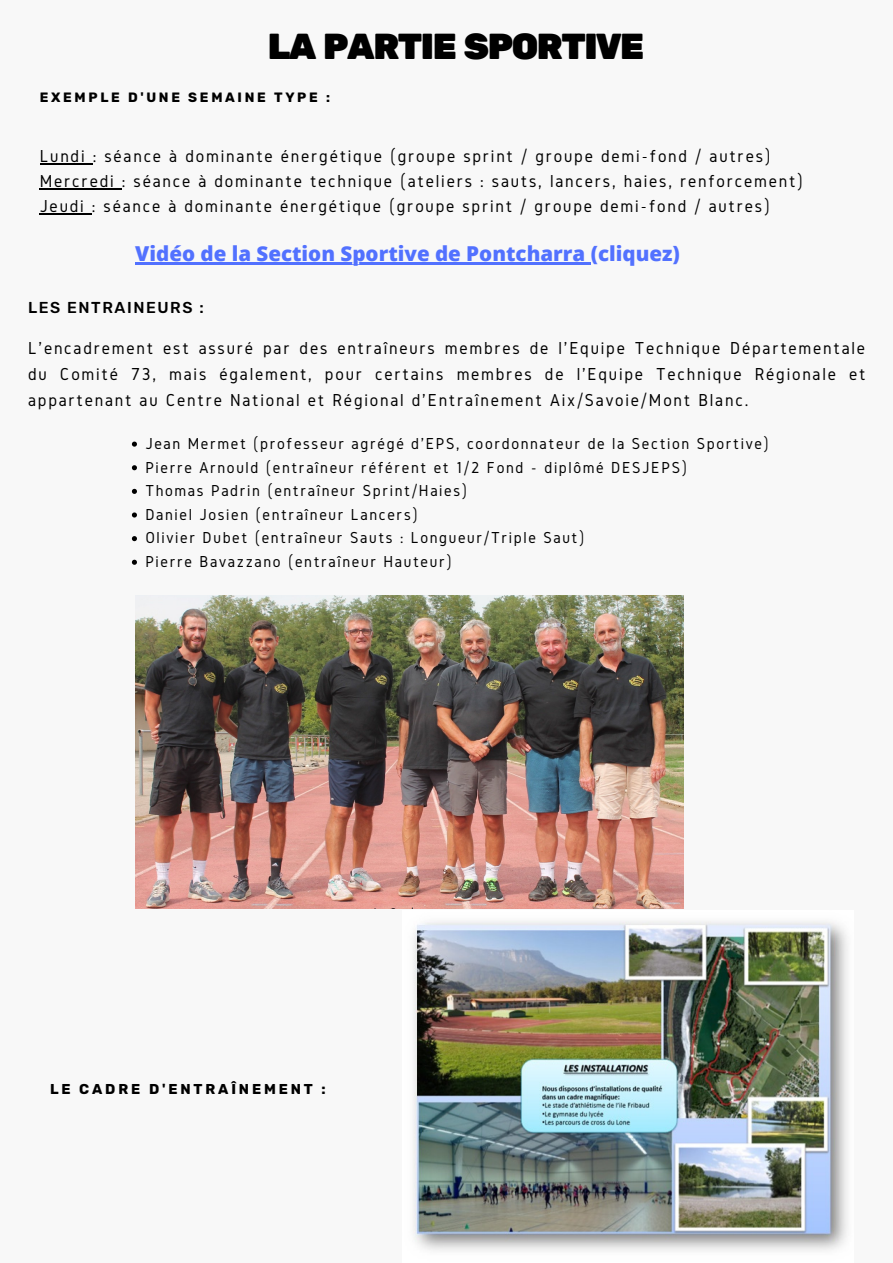
<style>
.page{position:relative;width:893px;height:1263px;background:#f8f8f8}
.page>*{position:absolute;margin:0;border:0;box-sizing:border-box;transform-origin:0 0}
.t1{font:36px "Rubik One";letter-spacing:-.06em;color:#000}
.t2{font:800 20.55px "Open Sans";color:#5271ff}
.t3{font:18px/24.8px "Gidole";letter-spacing:.1em;color:#000}
.t4{font:16.5px/23.6px "Gidole";letter-spacing:.1em;color:#000}
.t5{font:500 15.75px "Rubik";letter-spacing:.1em;color:#000}
.t6{font:700 14.25px "Rubik";letter-spacing:.2em;color:#000}
.t7{font:700 13.5px "Rubik";letter-spacing:.2em;color:#000}
</style>
<div class="page">
<img style="left:135px;top:595px;width:549px;height:313px">
<img style="left:414px;top:922px;width:432px;height:327px">
<hr style="left:40px;top:163px;width:53px;height:2px;background:#000">
<hr style="left:40px;top:188px;width:82px;height:1px;background:#000">
<hr style="left:40px;top:213px;width:52px;height:1px;background:#000">
<hr style="left:135px;top:262px;width:455px;height:2px;background:#5271ff">
<svg style="left:132px;top:442px;width:5px;height:5px"></svg>
<svg style="left:132px;top:465px;width:5px;height:5px"></svg>
<svg style="left:132px;top:489px;width:5px;height:5px"></svg>
<svg style="left:132px;top:512px;width:5px;height:5px"></svg>
<svg style="left:132px;top:536px;width:5px;height:5px"></svg>
<svg style="left:132px;top:560px;width:5px;height:5px"></svg>
<h1 class="t1" style="left:267px;top:25px;width:379px">LA PARTIE SPORTIVE</h1>
<p class="t7" style="left:40px;top:89px;width:292px">EXEMPLE D'UNE SEMAINE TYPE :</p>
<p class="t3" style="left:40px;top:143px;width:764px">Lundi : séance à dominante énergétique (groupe sprint / groupe demi-fond / autres)<br>Mercredi : séance à dominante technique (ateliers : sauts, lancers, haies, renforcement)<br>Jeudi : séance à dominante énergétique (groupe sprint / groupe demi-fond / autres)</p>
<p class="t2" style="left:135px;top:239px;width:546px">Vidéo de la Section Sportive de Pontcharra (cliquez)</p>
<p class="t5" style="left:28px;top:298px;width:177px">LES ENTRAINEURS :</p>
<p class="t3" style="left:28px;top:335px;width:839px;line-height:25.9px;text-align:justify">L'encadrement est assuré par des entraîneurs membres de l'Equipe Technique Départementale du Comité 73, mais également, pour certains membres de l'Equipe Technique Régionale et appartenant au Centre National et Régional d'Entraînement Aix/Savoie/Mont Blanc.</p>
<p class="t4" style="left:145px;top:431px;width:625px">Jean Mermet (professeur agrégé d'EPS, coordonnateur de la Section Sportive)<br>Pierre Arnould (entraîneur référent et 1/2 Fond - diplômé DESJEPS)<br>Thomas Padrin (entraîneur Sprint/Haies)<br>Daniel Josien (entraîneur Lancers)<br>Olivier Dubet (entraîneur Sauts : Longueur/Triple Saut)<br>Pierre Bavazzano (entraîneur Hauteur)</p>
<p class="t6" style="left:50px;top:1080px;width:277px">LE CADRE D'ENTRAÎNEMENT :</p>
</div>
